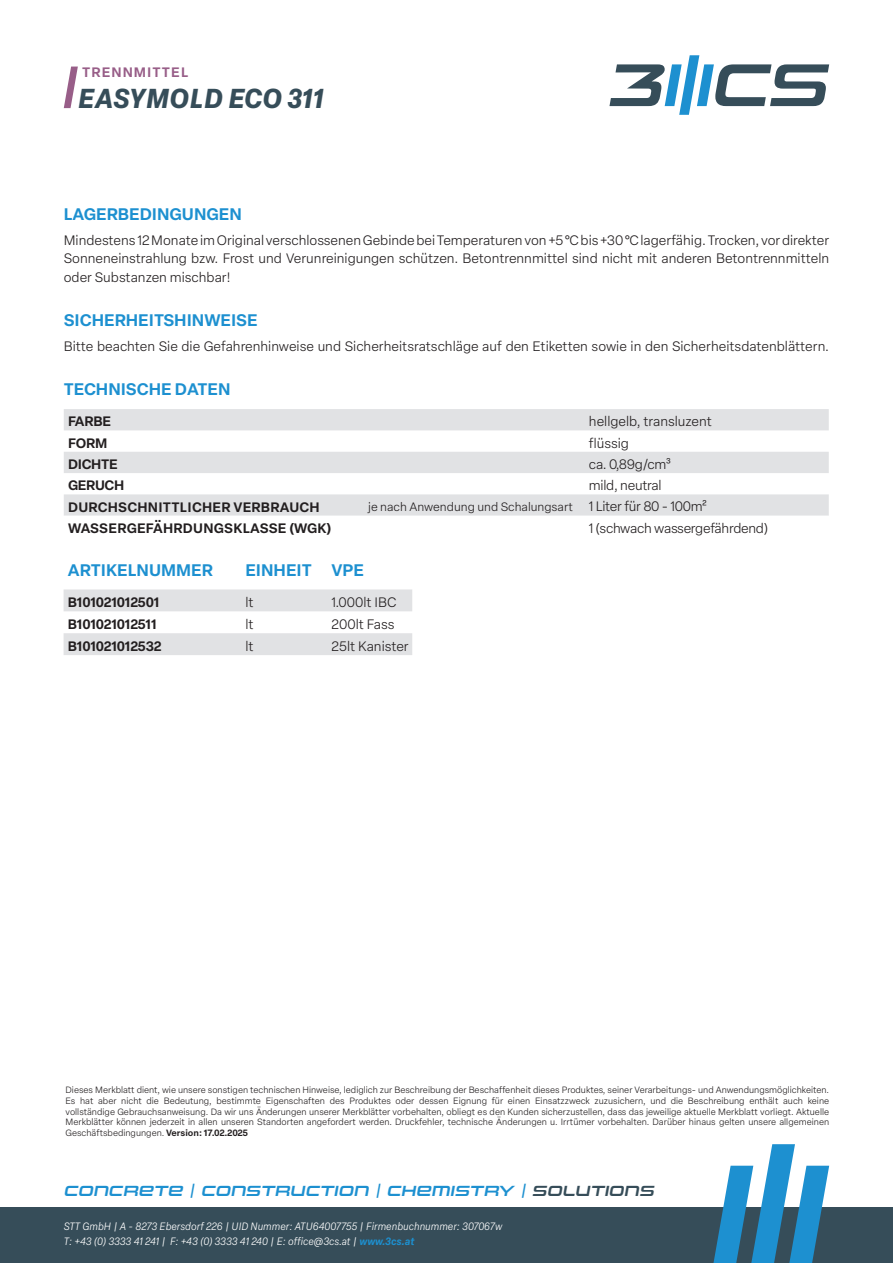
<style>
.page{position:relative;width:893px;height:1263px;background:#fff}
.page>*{position:absolute;margin:0;border:0;box-sizing:border-box;transform-origin:0 0}
.t1{font:italic 700 27px "Elza Text";color:#364d59}
.t2{font:600 16.5px "Elza Text";color:#1d90d0}
.t3{font:italic 15px "Uniwars Sb";letter-spacing:.04em;color:#1d90d0}
.t4{font:300 13.5px/18.8px "Elza Text";color:#231f20;text-align:justify}
.t5{font:600 13.5px "Elza Text";color:#231f20}
.t6{font:600 13.5px "Elza Text";letter-spacing:.02em;color:#231f20}
.t7{font:300 13.5px "Elza Text";letter-spacing:-.02em;color:#231f20}
.t8{font:600 13.5px "Elza Text";letter-spacing:.08em;color:#985e88}
.t9{font:300 12px "Elza Text";color:#231f20}
.t10{font:italic 300 10.5px/15px "Elza Text";color:#fff}
.t11{font:300 9px/10.8px "Elza Text";color:#231f20;text-align:justify}
.s1{font-size:13.5px}
.s2{font-weight:600}
.s3{color:#364d59}
.s4{font-weight:600;color:#1d90d0}
</style>
<div class="page">
<div style="left:0;top:1208px;width:893px;height:55px;background:#364d59"></div>
<svg style="left:711px;top:1144px;width:118px;height:119px"></svg>
<svg style="left:609px;top:55px;width:220px;height:60px"></svg>
<svg style="left:64px;top:67px;width:14px;height:41px"></svg>
<svg style="left:64px;top:409px;width:765px;height:64px;fill:#e1e2e4"></svg>
<svg style="left:64px;top:494px;width:765px;height:22px"></svg>
<svg style="left:64px;top:589px;width:348px;height:66px"></svg>
<h3 class="t8" style="left:82px;top:61px;width:108px">TRENNMITTEL</h3>
<h1 class="t1" style="left:78px;top:78px;width:247px">EASYMOLD ECO 311</h1>
<h2 class="t2" style="left:64px;top:201px;width:180px">LAGERBEDINGUNGEN</h2>
<p class="t4" style="left:64px;top:230px;width:767px">Mindestens 12 Monate im Original verschlossenen Gebinde bei Temperaturen von +5 °C bis +30 °C lagerfähig. Trocken, vor direkter Sonneneinstrahlung bzw. Frost und Verunreinigungen schützen. Betontrennmittel sind nicht mit anderen Betontrennmitteln oder Substanzen mischbar!</p>
<h2 class="t2" style="left:64px;top:307px;width:195px">SICHERHEITSHINWEISE</h2>
<h3 class="t4" style="left:64px;top:336px;width:767px">Bitte beachten Sie die Gefahrenhinweise und Sicherheitsratschläge auf den Etiketten sowie in den Sicherheitsdatenblättern.</h3>
<h2 class="t2" style="left:64px;top:376px;width:168px">TECHNISCHE DATEN</h2>
<h3 class="t5" style="left:68px;top:411px;width:45px">FARBE</h3>
<h3 class="t4" style="left:589px;top:411px;width:124px">hellgelb, transluzent</h3>
<h3 class="t5" style="left:68px;top:432px;width:41px">FORM</h3>
<h3 class="t4" style="left:589px;top:433px;width:42px">flüssig</h3>
<h3 class="t5" style="left:68px;top:453px;width:51px">DICHTE</h3>
<h3 class="t4" style="left:589px;top:454px;width:83px">ca. 0,89g/cm³</h3>
<h3 class="t5" style="left:68px;top:475px;width:58px">GERUCH</h3>
<h3 class="t7" style="left:589px;top:476px;width:74px">mild, neutral</h3>
<h3 class="t6" style="left:68px;top:496px;width:253px">DURCHSCHNITTLICHER VERBRAUCH</h3>
<h3 class="t9" style="left:368px;top:498px;width:340px">je nach Anwendung und Schalungsart <span class="s1">1 Liter für 80 - 100m²</span></h3>
<h3 class="t6" style="left:68px;top:517px;width:265px">WASSERGEFÄHRDUNGSKLASSE (WGK)</h3>
<h3 class="t7" style="left:589px;top:518px;width:180px">1 (schwach wassergefährdend)</h3>
<h2 class="t2" style="left:68px;top:558px;width:146px">ARTIKELNUMMER</h2>
<h2 class="t2" style="left:245px;top:558px;width:120px">EINHEIT VPE</h2>
<h3 class="t5" style="left:68px;top:591px;width:93px">B101021012501</h3>
<h3 class="t4" style="left:245px;top:592px;width:10px">lt</h3>
<h3 class="t4" style="left:331px;top:592px;width:66px">1.000lt IBC</h3>
<h3 class="t5" style="left:68px;top:613px;width:90px">B101021012511</h3>
<h3 class="t4" style="left:245px;top:614px;width:10px">lt</h3>
<h3 class="t4" style="left:331px;top:614px;width:64px">200lt Fass</h3>
<h3 class="t5" style="left:68px;top:635px;width:95px">B101021012532</h3>
<h3 class="t4" style="left:245px;top:636px;width:10px">lt</h3>
<h3 class="t4" style="left:331px;top:636px;width:79px">25lt Kanister</h3>
<p class="t11" style="left:66px;top:1084px;width:765px">Dieses Merkblatt dient, wie unsere sonstigen technischen Hinweise, lediglich zur Beschreibung der Beschaffenheit dieses Produktes, seiner Verarbeitungs- und Anwendungsmöglichkeiten.<br>Es hat aber nicht die Bedeutung, bestimmte Eigenschaften des Produktes oder dessen Eignung für einen Einsatzzweck zuzusichern, und die Beschreibung enthält auch keine vollständige Gebrauchsanweisung. Da wir uns Änderungen unserer Merkblätter vorbehalten, obliegt es den Kunden sicherzustellen, dass das jeweilige aktuelle Merkblatt vorliegt. Aktuelle Merkblätter können jederzeit in allen unseren Standorten angefordert werden. Druckfehler, technische Änderungen u. Irrtümer vorbehalten. Darüber hinaus gelten unsere allgemeinen Geschäftsbedingungen. <span class="s2">Version: 17.02.2025</span></p>
<h3 class="t3" style="left:64px;top:1182px;width:591px">CONCRETE | CONSTRUCTION | CHEMISTRY | <span class="s3">SOLUTIONS</span></h3>
<p class="t10" style="left:64px;top:1219px;width:440px">STT GmbH | A - 8273 Ebersdorf 226 | UID Nummer: ATU64007755 | Firmenbuchnummer: 307067w<br>T: +43 (0) 3333 41 241 | F: +43 (0) 3333 41 240 | E: office@3cs.at | <span class="s4">www.3cs.at</span></p>
</div>
